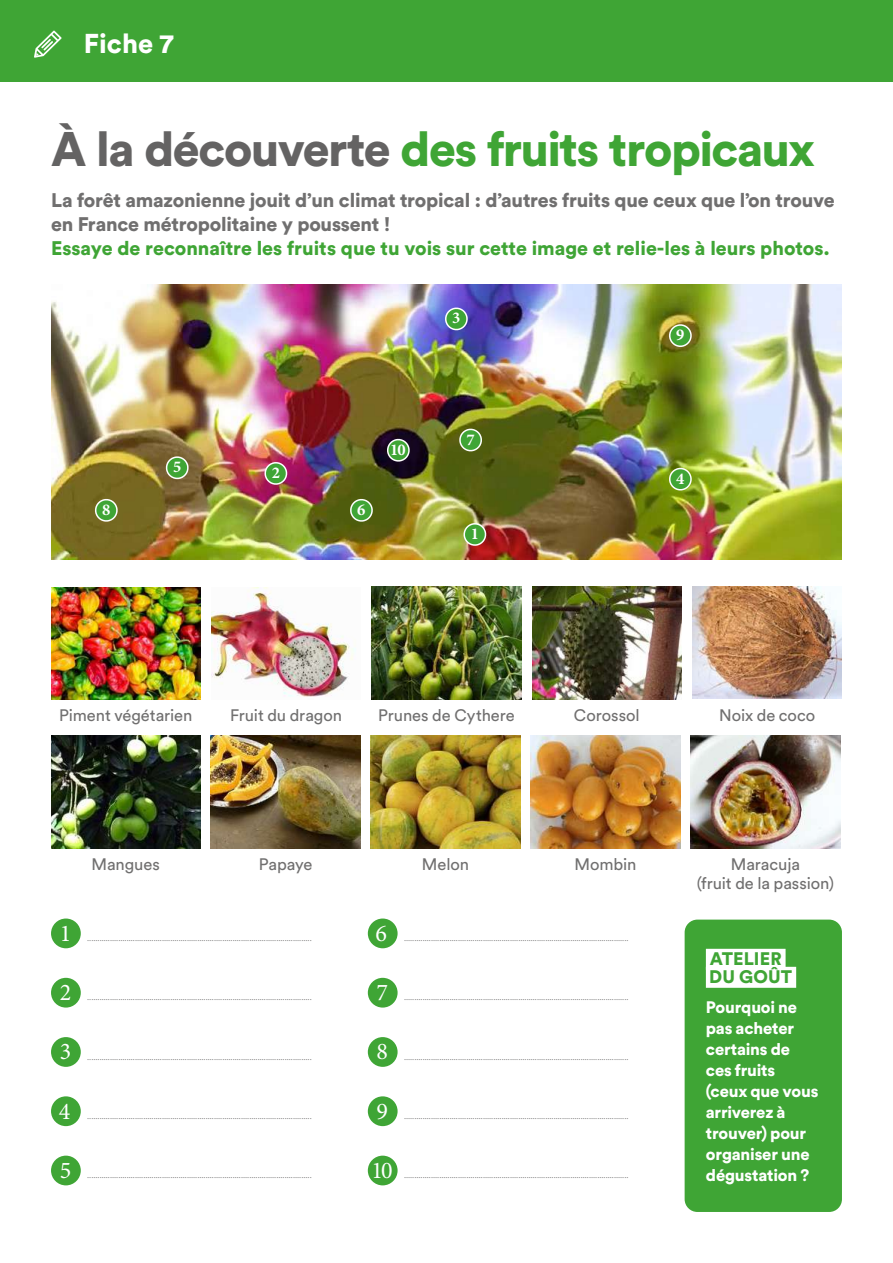
<style>
.page{position:relative;width:893px;height:1263px;background:#fff}
.page>*{position:absolute;margin:0;border:0;box-sizing:border-box;transform-origin:0 0}
.t1{font:48px "Circular Std Black";letter-spacing:-.03em;color:#3fa535}
.t2{font:27px "Circular Std Black";color:#fff}
.t3{font:19.5px/24px "Circular Std Black";letter-spacing:-.01em;color:#706f6f}
.t4{font:19.5px "Circular Std Black";color:#3fa535}
.t5{font:18px/18px "Circular Std Black";letter-spacing:.01em;color:#3fa535}
.t6{font:16.5px/19.5px "Circular Std Book";letter-spacing:-.005em;color:#706f6f;text-align:center}
.t7{font:16.5px/21px "Circular Std Black";letter-spacing:-.01em;color:#fff}
.t8{font:700 16.5px "Minion Pro";color:#fff}
.t9{font:9px "Minion Pro";color:#706f6f}
.s1{color:#646363}
.s2{font-size:24px;color:#fff}
</style>
<div class="page">
<div style="left:0;top:0;width:893px;height:82px;background:#3fa535"></div>
<svg style="left:34px;top:31px;width:28px;height:27px"></svg>
<img style="left:51px;top:587px;width:149px;height:113px">
<img style="left:211px;top:587px;width:145px;height:110px">
<img style="left:372px;top:587px;width:149px;height:113px">
<img style="left:532px;top:587px;width:150px;height:113px">
<img style="left:692px;top:587px;width:150px;height:112px">
<img style="left:531px;top:735px;width:149px;height:113px">
<img style="left:51px;top:735px;width:149px;height:113px">
<img style="left:691px;top:735px;width:149px;height:113px">
<img style="left:211px;top:735px;width:149px;height:113px">
<img style="left:371px;top:736px;width:149px;height:112px">
<img style="left:51px;top:285px;width:791px;height:274px">
<svg style="left:462px;top:522px;width:26px;height:26px"></svg>
<svg style="left:385px;top:438px;width:27px;height:25px"></svg>
<svg style="left:263px;top:461px;width:26px;height:26px"></svg>
<svg style="left:667px;top:467px;width:27px;height:25px"></svg>
<svg style="left:443px;top:307px;width:27px;height:25px"></svg>
<svg style="left:164px;top:456px;width:27px;height:25px"></svg>
<svg style="left:457px;top:428px;width:27px;height:25px"></svg>
<svg style="left:667px;top:323px;width:27px;height:26px"></svg>
<svg style="left:348px;top:498px;width:27px;height:26px"></svg>
<svg style="left:93px;top:498px;width:27px;height:26px"></svg>
<div style="left:685px;top:919px;width:157px;height:293px;background:#3fa535;border-radius:13px"></div>
<div style="left:706px;top:949px;width:80px;height:21px;background:#fff"></div>
<div style="left:706px;top:967px;width:90px;height:21px;background:#fff"></div>
<div style="left:51px;top:918px;width:30px;height:30px;background:#3fa535;border-radius:50%"></div>
<div style="left:51px;top:978px;width:30px;height:29px;background:#3fa535;border-radius:50%"></div>
<div style="left:51px;top:1037px;width:30px;height:30px;background:#3fa535;border-radius:50%"></div>
<div style="left:51px;top:1096px;width:30px;height:30px;background:#3fa535;border-radius:50%"></div>
<div style="left:51px;top:1155px;width:30px;height:30px;background:#3fa535;border-radius:50%"></div>
<div style="left:368px;top:918px;width:30px;height:30px;background:#3fa535;border-radius:50%"></div>
<div style="left:368px;top:978px;width:30px;height:29px;background:#3fa535;border-radius:50%"></div>
<div style="left:368px;top:1037px;width:30px;height:30px;background:#3fa535;border-radius:50%"></div>
<div style="left:368px;top:1096px;width:30px;height:30px;background:#3fa535;border-radius:50%"></div>
<div style="left:368px;top:1155px;width:30px;height:30px;background:#3fa535;border-radius:50%"></div>
<h2 class="t2" style="left:84px;top:26px;width:91px">Fiche 7</h2>
<h1 class="t1" style="left:51px;top:118px;width:766px"><span class="s1">À la découverte</span> des fruits tropicaux</h1>
<h3 class="t3" style="left:51px;top:188px;width:785px">La forêt amazonienne jouit d’un climat tropical : d’autres fruits que ceux que l’on trouve en France métropolitaine y poussent !</h3>
<h3 class="t4" style="left:51px;top:236px;width:780px">Essaye de reconnaître les fruits que tu vois sur cette image et relie-les à leurs photos.</h3>
<h3 class="t8" style="left:173px;top:455px;width:10px">5</h3>
<h3 class="t8" style="left:272px;top:461px;width:10px">2</h3>
<h3 class="t8" style="left:102px;top:498px;width:10px">8</h3>
<h3 class="t8" style="left:357px;top:498px;width:10px">6</h3>
<h3 class="t8" style="left:390px;top:438px;width:17px">10</h3>
<h3 class="t8" style="left:452px;top:307px;width:10px">3</h3>
<h3 class="t8" style="left:466px;top:428px;width:10px">7</h3>
<h3 class="t8" style="left:471px;top:522px;width:10px">1</h3>
<h3 class="t8" style="left:676px;top:323px;width:10px">9</h3>
<h3 class="t8" style="left:676px;top:467px;width:10px">4</h3>
<h3 class="t6" style="left:59px;top:706px;width:135px">Piment végétarien</h3>
<h3 class="t6" style="left:230px;top:706px;width:113px">Fruit du dragon</h3>
<h3 class="t6" style="left:378px;top:706px;width:138px">Prunes de Cythere</h3>
<h3 class="t6" style="left:574px;top:706px;width:67px">Corossol</h3>
<h3 class="t6" style="left:719px;top:706px;width:98px">Noix de coco</h3>
<h3 class="t6" style="left:92px;top:854px;width:70px">Mangues</h3>
<h3 class="t6" style="left:574px;top:854px;width:63px">Mombin</h3>
<h3 class="t6" style="left:697px;top:854px;width:139px">Maracuja<br>(fruit de la passion)</h3>
<h3 class="t6" style="left:259px;top:854px;width:55px">Papaye</h3>
<h3 class="t6" style="left:422px;top:854px;width:49px">Melon</h3>
<p class="t9" style="left:60px;top:932px;width:253px"><span class="s2">1</span> ............................................................................................................</p>
<p class="t9" style="left:376px;top:932px;width:254px"><span class="s2">6</span> ............................................................................................................</p>
<p class="t9" style="left:60px;top:991px;width:253px"><span class="s2">2</span> ............................................................................................................</p>
<p class="t9" style="left:377px;top:991px;width:253px"><span class="s2">7</span> ............................................................................................................</p>
<p class="t9" style="left:60px;top:1051px;width:253px"><span class="s2">3</span> ............................................................................................................</p>
<p class="t9" style="left:377px;top:1051px;width:253px"><span class="s2">8</span> ............................................................................................................</p>
<p class="t9" style="left:59px;top:1110px;width:254px"><span class="s2">4</span> ............................................................................................................</p>
<p class="t9" style="left:377px;top:1110px;width:253px"><span class="s2">9</span> ............................................................................................................</p>
<p class="t9" style="left:60px;top:1169px;width:253px"><span class="s2">5</span> ............................................................................................................</p>
<p class="t9" style="left:371px;top:1169px;width:259px"><span class="s2">10</span> ............................................................................................................</p>
<h3 class="t5" style="left:709px;top:949px;width:85px">ATELIER<br>DU GOÛT</h3>
<h3 class="t7" style="left:706px;top:996px;width:114px">Pourquoi ne pas acheter certains de ces fruits (ceux que vous arriverez à trouver) pour organiser une dégustation ?</h3>
</div>
